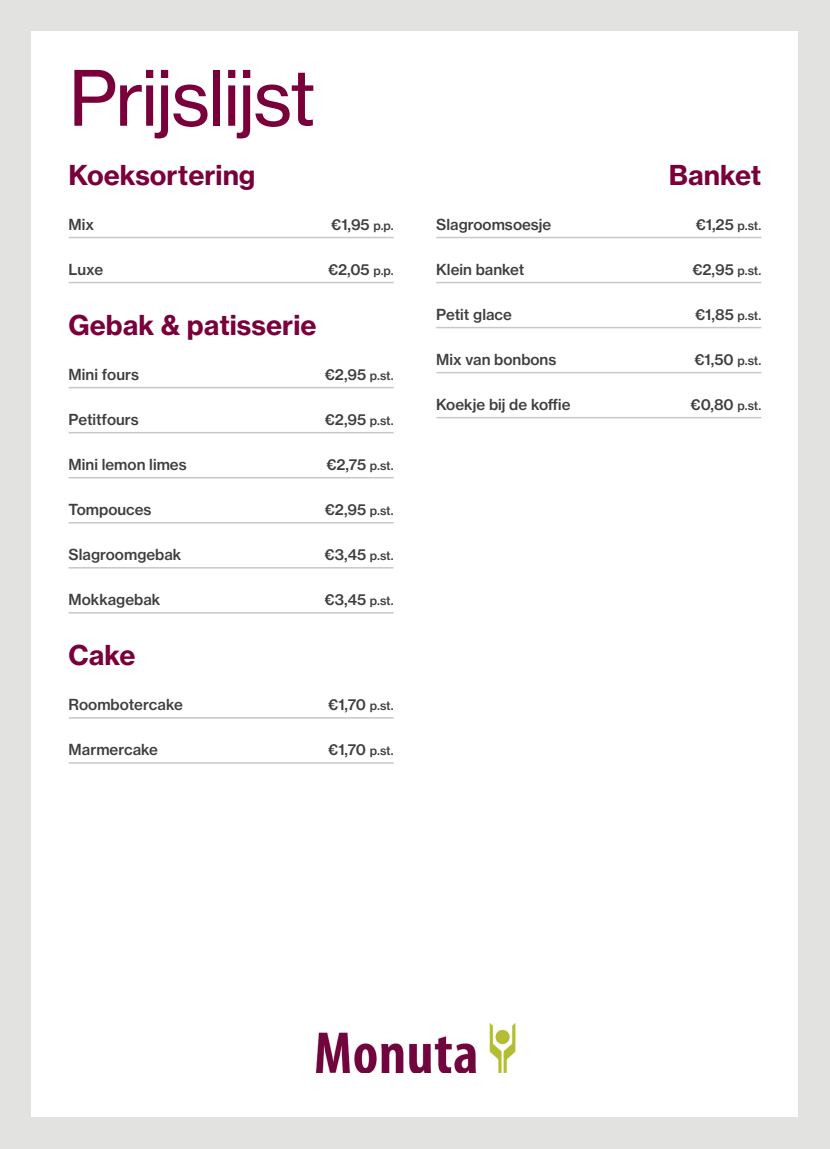
<style>
.page{position:relative;width:830px;height:1149px;background:#fff}
.page>*{position:absolute;margin:0;border:0;box-sizing:border-box;transform-origin:0 0}
.t1{font:75px "N Haas Grotesk TX Pro 55 Rg";letter-spacing:-.025em;color:#7a003b}
.t2{font:27px "N Haas Grotesk TX Pro 75 Bd";color:#7a003b}
.t3{font:15px "N Haas Grotesk TX Pro 65 Md";color:#3e3e3f}
.s1{font-size:12px}
</style>
<div class="page">
<div style="left:0;top:0;width:829px;height:1148px;background:#e2e2e1"></div>
<div style="left:32px;top:32px;width:765px;height:1084px;background:#fff"></div>
<hr style="left:69px;top:237px;width:324px;height:1px;background:#ccc6c4">
<hr style="left:69px;top:282px;width:324px;height:1px;background:#ccc6c4">
<hr style="left:69px;top:387px;width:324px;height:1px;background:#ccc6c4">
<hr style="left:69px;top:432px;width:324px;height:1px;background:#ccc6c4">
<hr style="left:69px;top:477px;width:324px;height:1px;background:#ccc6c4">
<hr style="left:69px;top:522px;width:324px;height:1px;background:#ccc6c4">
<hr style="left:69px;top:567px;width:324px;height:1px;background:#ccc6c4">
<hr style="left:69px;top:612px;width:324px;height:1px;background:#ccc6c4">
<hr style="left:69px;top:717px;width:324px;height:1px;background:#ccc6c4">
<hr style="left:69px;top:762px;width:324px;height:1px;background:#ccc6c4">
<hr style="left:436px;top:237px;width:325px;height:1px;background:#ccc6c4">
<hr style="left:436px;top:282px;width:325px;height:1px;background:#ccc6c4">
<hr style="left:436px;top:327px;width:325px;height:1px;background:#ccc6c4">
<hr style="left:436px;top:372px;width:325px;height:1px;background:#ccc6c4">
<hr style="left:436px;top:417px;width:325px;height:1px;background:#ccc6c4">
<img style="left:312px;top:1020px;width:208px;height:52px">
<h1 class="t1" style="left:69px;top:52px;width:248px">Prijslijst</h1>
<h2 class="t2" style="left:69px;top:158px;width:188px">Koeksortering</h2>
<p class="t3" style="left:69px;top:215px;width:27px">Mix</p>
<p class="t3" style="left:331px;top:215px;width:64px">€1,95 <span class="s1">p.p.</span></p>
<p class="t3" style="left:69px;top:260px;width:36px">Luxe</p>
<p class="t3" style="left:328px;top:260px;width:67px">€2,05 <span class="s1">p.p.</span></p>
<h2 class="t2" style="left:69px;top:308px;width:249px">Gebak &amp; patisserie</h2>
<p class="t3" style="left:69px;top:365px;width:72px">Mini fours</p>
<p class="t3" style="left:324px;top:365px;width:70px">€2,95 <span class="s1">p.st.</span></p>
<p class="t3" style="left:69px;top:410px;width:72px">Petitfours</p>
<p class="t3" style="left:324px;top:410px;width:70px">€2,95 <span class="s1">p.st.</span></p>
<p class="t3" style="left:69px;top:455px;width:119px">Mini lemon limes</p>
<p class="t3" style="left:326px;top:455px;width:69px">€2,75 <span class="s1">p.st.</span></p>
<p class="t3" style="left:69px;top:500px;width:84px">Tompouces</p>
<p class="t3" style="left:324px;top:500px;width:70px">€2,95 <span class="s1">p.st.</span></p>
<p class="t3" style="left:69px;top:545px;width:114px">Slagroomgebak</p>
<p class="t3" style="left:324px;top:545px;width:71px">€3,45 <span class="s1">p.st.</span></p>
<p class="t3" style="left:69px;top:590px;width:93px">Mokkagebak</p>
<p class="t3" style="left:324px;top:590px;width:71px">€3,45 <span class="s1">p.st.</span></p>
<h2 class="t2" style="left:69px;top:638px;width:68px">Cake</h2>
<p class="t3" style="left:69px;top:695px;width:116px">Roombotercake</p>
<p class="t3" style="left:328px;top:695px;width:67px">€1,70 <span class="s1">p.st.</span></p>
<p class="t3" style="left:69px;top:740px;width:91px">Marmercake</p>
<p class="t3" style="left:328px;top:740px;width:67px">€1,70 <span class="s1">p.st.</span></p>
<h2 class="t2" style="left:668px;top:158px;width:94px">Banket</h2>
<p class="t3" style="left:436px;top:215px;width:116px">Slagroomsoesje</p>
<p class="t3" style="left:695px;top:215px;width:67px">€1,25 <span class="s1">p.st.</span></p>
<p class="t3" style="left:436px;top:260px;width:90px">Klein banket</p>
<p class="t3" style="left:692px;top:260px;width:70px">€2,95 <span class="s1">p.st.</span></p>
<p class="t3" style="left:436px;top:305px;width:77px">Petit glace</p>
<p class="t3" style="left:694px;top:305px;width:68px">€1,85 <span class="s1">p.st.</span></p>
<p class="t3" style="left:436px;top:350px;width:122px">Mix van bonbons</p>
<p class="t3" style="left:694px;top:350px;width:68px">€1,50 <span class="s1">p.st.</span></p>
<p class="t3" style="left:436px;top:395px;width:136px">Koekje bij de koffie</p>
<p class="t3" style="left:690px;top:395px;width:72px">€0,80 <span class="s1">p.st.</span></p>
</div>
